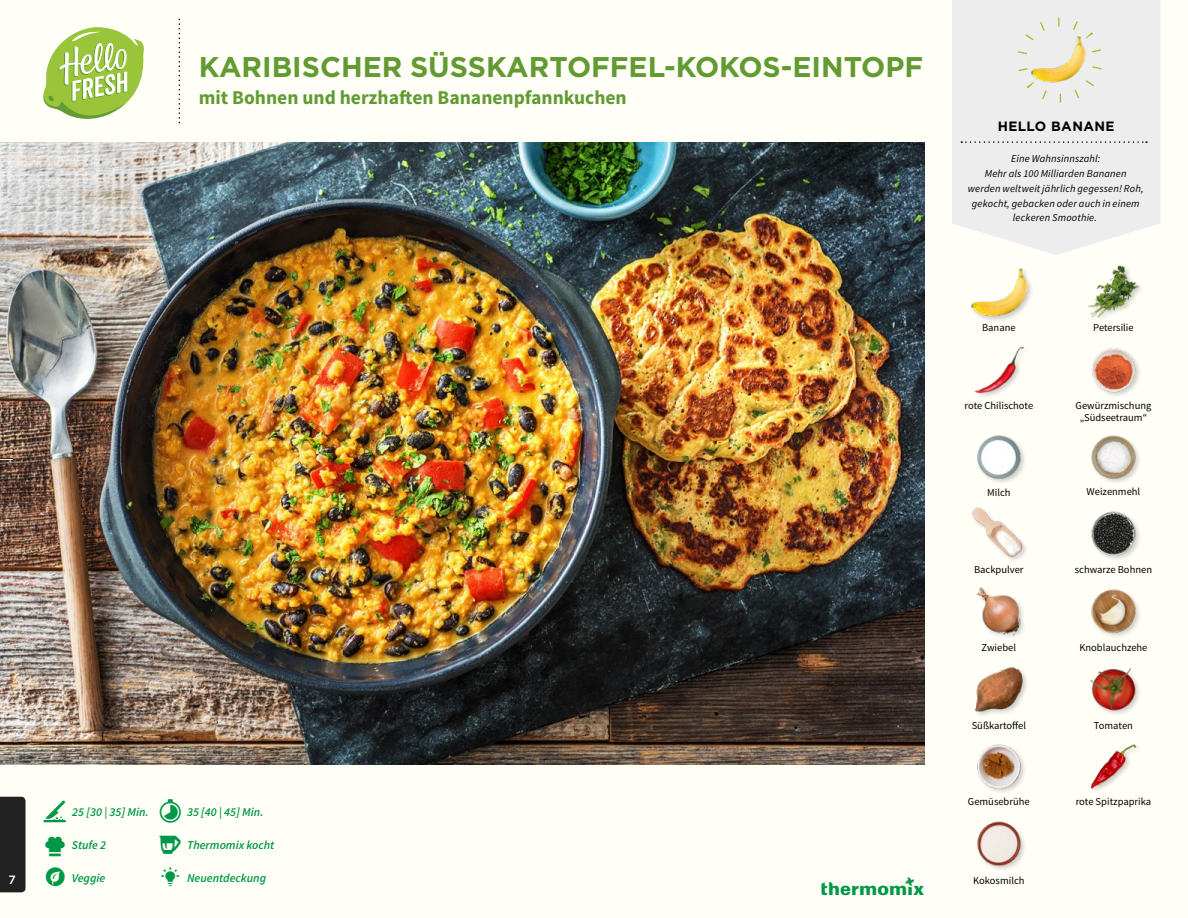
<style>
.page{position:relative;width:1188px;height:918px;background:#fffef7}
.page>*{position:absolute;margin:0;border:0;box-sizing:border-box;transform-origin:0 0}
.t1{font:700 28.5px "Gotham";color:#619b31}
.t2{font:700 19.5px "Source Sans Pro";color:#619b31}
.t3{font:700 13.5px "Gotham";letter-spacing:.03em;color:#000}
.t4{font:italic 600 12px "Source Sans Pro";color:#009847}
.t5{font:500 12px "Gotham";color:#fffef7}
.t6{font:10.5px/12px "Source Sans Pro";color:#000;text-align:center}
.t7{font:italic 10.5px/14.7px "Source Sans Pro";letter-spacing:.015em;color:#000;text-align:center}
</style>
<div class="page">
<svg style="left:43px;top:27px;width:101px;height:92px"></svg>
<div style="left:0;top:797px;width:26px;height:95px;background:#222121"></div>
<img style="left:0;top:142px;width:925px;height:623px">
<div style="left:952px;top:0;width:208px;height:255px;background:#ededed"></div>
<svg style="left:961px;top:141px;width:186px;height:2px"></svg>
<img style="left:1030px;top:31px;width:55px;height:56px">
<div style="left:1017px;top:18px;width:85px;height:85px;border:9px dashed #9ac43a;border-radius:50%"></div>
<img style="left:977px;top:821px;width:48px;height:49px">
<img style="left:1090px;top:744px;width:48px;height:47px">
<img style="left:977px;top:744px;width:48px;height:48px">
<img style="left:1090px;top:667px;width:49px;height:47px">
<img style="left:974px;top:667px;width:53px;height:48px">
<img style="left:976px;top:587px;width:48px;height:50px">
<img style="left:1091px;top:589px;width:49px;height:48px">
<img style="left:1091px;top:511px;width:49px;height:48px">
<img style="left:972px;top:507px;width:54px;height:53px">
<img style="left:977px;top:435px;width:48px;height:48px">
<img style="left:1091px;top:435px;width:48px;height:47px">
<img style="left:1091px;top:348px;width:49px;height:48px">
<img style="left:974px;top:346px;width:50px;height:51px">
<img style="left:1088px;top:265px;width:53px;height:53px">
<div style="left:970px;top:267px;width:64px;height:56px;background:#000;opacity:.2"></div>
<img style="left:970px;top:267px;width:57px;height:54px">
<svg style="left:0;top:458px;width:13px;height:2px"></svg>
<p class="t5" style="left:9px;top:872px;width:9px">17</p>
<h1 class="t1" style="left:199px;top:48px;width:726px">KARIBISCHER SÜSSKARTOFFEL-KOKOS-EINTOPF</h1>
<h2 class="t2" style="left:199px;top:85px;width:429px">mit Bohnen und herzhaften Bananenpfannkuchen</h2>
<p class="t4" style="left:72px;top:805px;width:78px">25 [30 | 35] Min.</p>
<p class="t4" style="left:72px;top:838px;width:36px">Stufe 2</p>
<p class="t4" style="left:187px;top:805px;width:78px">35 [40 | 45] Min.</p>
<p class="t4" style="left:187px;top:838px;width:89px">Thermomix kocht</p>
<p class="t4" style="left:72px;top:870px;width:35px">Veggie</p>
<p class="t4" style="left:187px;top:870px;width:81px">Neuentdeckung</p>
<p class="t3" style="left:998px;top:117px;width:118px">HELLO BANANE</p>
<p class="t7" style="left:968px;top:152px;width:177px">Eine Wahnsinnszahl:<br>Mehr als 100 Milliarden Bananen werden weltweit jährlich gegessen! Roh, gekocht, gebacken oder auch in einem leckeren Smoothie.</p>
<p class="t6" style="left:982px;top:321px;width:35px">Banane</p>
<p class="t6" style="left:965px;top:400px;width:70px">rote Chilischote</p>
<p class="t6" style="left:1093px;top:322px;width:42px">Petersilie</p>
<p class="t6" style="left:1076px;top:400px;width:77px">Gewürzmischung „Südseetraum“</p>
<p class="t6" style="left:987px;top:486px;width:25px">Milch</p>
<p class="t6" style="left:1087px;top:486px;width:55px">Weizenmehl</p>
<p class="t6" style="left:974px;top:564px;width:51px">Backpulver</p>
<p class="t6" style="left:1075px;top:564px;width:79px">schwarze Bohnen</p>
<p class="t6" style="left:982px;top:642px;width:36px">Zwiebel</p>
<p class="t6" style="left:1079px;top:642px;width:70px">Knoblauchzehe</p>
<p class="t6" style="left:972px;top:720px;width:56px">Süßkartoffel</p>
<p class="t6" style="left:1094px;top:719px;width:41px">Tomaten</p>
<p class="t6" style="left:968px;top:796px;width:63px">Gemüsebrühe</p>
<p class="t6" style="left:1076px;top:796px;width:77px">rote Spitzpaprika</p>
<p class="t6" style="left:973px;top:875px;width:53px">Kokosmilch</p>
</div>
